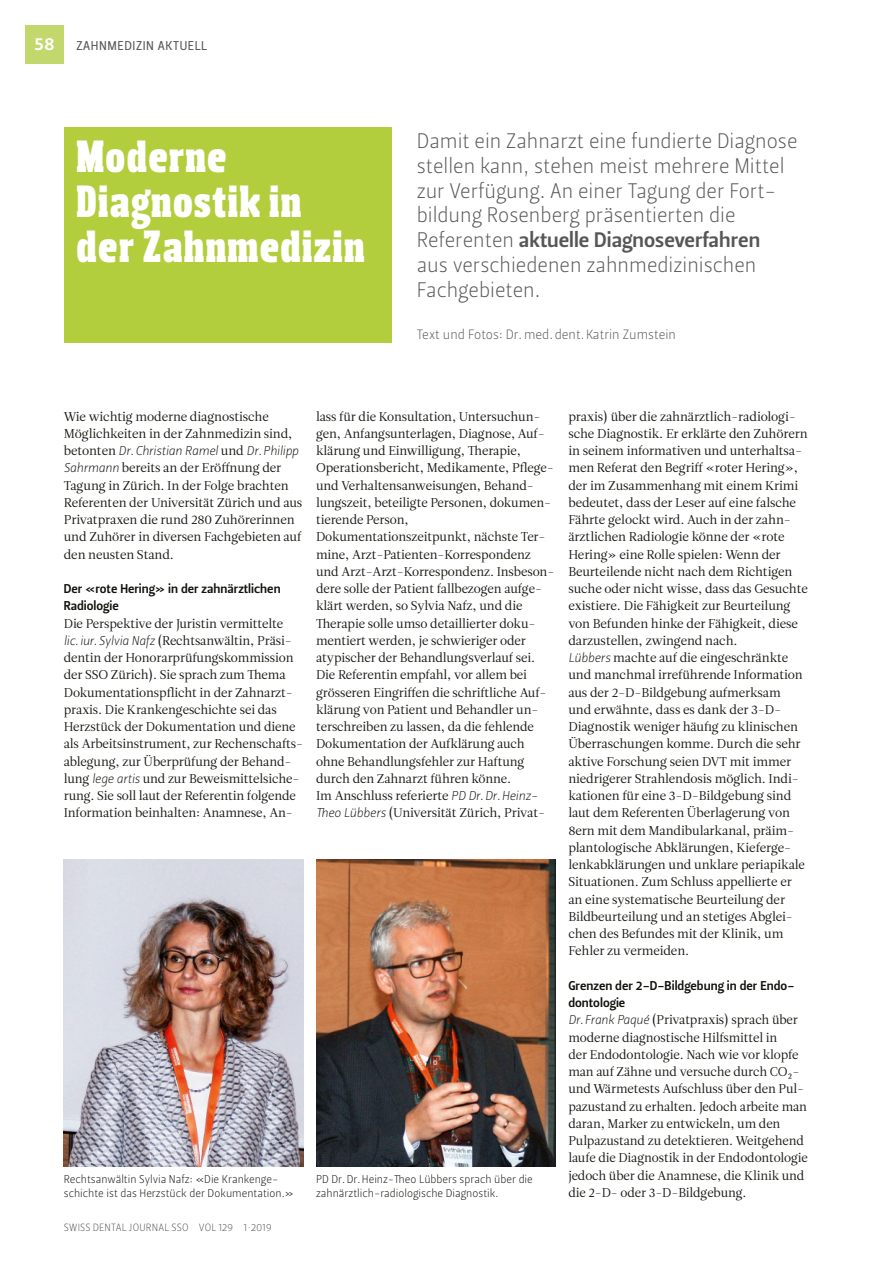
<style>
.page{position:relative;width:893px;height:1263px;background:#fff}
.page>*{position:absolute;margin:0;border:0;box-sizing:border-box;transform-origin:0 0}
.t1{font:45px/45px "Leitura Headline Serif";letter-spacing:.03em;color:#fff}
.t2{font:21px/24.8px "Leitura Sans Grot 1";color:#555756}
.t3{font:21px "Leitura Sans Grot 3";color:#555756}
.t4{font:13.5px "Leitura Sans Grot 1";color:#555756}
.t5{font:12.75px/17.2px "Leitura Roman 1";letter-spacing:-.01em;color:#12120d}
.t6{font:12.75px/17.2px "Leitura Sans Grot 3";color:#12120d}
.t7{font:12.75px "Leitura Sans Italic 1";letter-spacing:-.01em;color:#12120d}
.t8{font:12.75px "Leitura Sans Grot 2";letter-spacing:.045em;color:#555756}
.t9{font:11.25px/13.5px "Leitura Sans Grot 1";color:#12120d}
.t10{font:10.5px "Leitura Sans Grot 1";letter-spacing:.015em;color:#555756}
.s1{font-family:"Leitura Sans Grot 3";font-size:18px;color:#fff}
.s2{font-family:"Leitura Sans Grot 1"}
.s3{font-family:"Leitura Sans Italic 1"}
.s4{font-family:"Leitura Roman 1"}
</style>
<div class="page">
<div style="left:26px;top:26px;width:38px;height:38px;background:#c2d86c"></div>
<div style="left:64px;top:128px;width:327px;height:215px;background:#b2ce3c"></div>
<img style="left:64px;top:860px;width:239px;height:306px">
<img style="left:316px;top:860px;width:240px;height:306px">
<p class="t8" style="left:35px;top:38px;width:174px"><span class="s1">58</span> ZAHNMEDIZIN AKTUELL</p>
<h1 class="t1" style="left:77px;top:134px;width:289px">Moderne<br>Diagnostik in der Zahnmedizin</h1>
<h2 class="t2" style="left:417px;top:129px;width:382px">Damit ein Zahnarzt eine fundierte Diagnose stellen kann, stehen meist mehrere Mittel zur Verfügung. An einer Tagung der Fort&shy;bildung Rosenberg präsentierten die</h2>
<h2 class="t3" style="left:417px;top:227px;width:345px"><span class="s2">Referenten</span> aktuelle Diagnoseverfahren</h2>
<h2 class="t2" style="left:417px;top:253px;width:341px">aus verschiedenen zahnmedizinischen<br>Fachgebieten.</h2>
<p class="t4" style="left:417px;top:326px;width:261px">Text und Fotos: Dr. med. dent. Katrin Zumstein</p>
<p class="t5" style="left:316px;top:408px;width:240px">lass für die Konsultation, Untersuchun&shy;gen, Anfangsunterlagen, Diagnose, Auf&shy;klärung und Einwilligung, Therapie, Operationsbericht, Medikamente, Pflege&shy;und Ver haltensanweisungen, Behand&shy;lungszeit, beteiligte Personen, dokumen&shy;tierende Person,<br>Dokumentations zeitpunkt, nächste Ter&shy;mine, Arzt-Patienten-Kor respondenz und Arzt-Arzt-Korrespondenz. Insbeson&shy;dere solle der Patient fallbezogen aufge&shy;klärt werden, so Sylvia Nafz, und die Therapie solle umso detaillierter doku&shy;mentiert werden, je schwieriger oder atypischer der Behandlungsverlauf sei.<br>Die Referentin empfahl, vor allem bei<br>grös seren Eingriffen die schriftliche Auf&shy;klärung von Patient und Behandler un&shy;terschreiben zu lassen, da die fehlende Dokumentation der Aufklärung auch ohne Behandlungsfehler zur Haftung durch den Zahnarzt führen könne.<br>Im Anschluss referierte <span class="s3">PD Dr. Dr. Heinz-Theo Lübbers</span> (Universität Zürich, Privat-</p>
<p class="t5" style="left:568px;top:408px;width:241px">praxis) über die zahnärztlich-radiologi&shy;sche Diagnostik. Er erklärte den Zuhörern in seinem informativen und unterhaltsa&shy;men Referat den Begriff «roter Hering», der im Zusammenhang mit einem Krimi bedeutet, dass der Leser auf eine falsche Fährte gelockt wird. Auch in der zahn&shy;ärztlichen Radiologie könne der «rote Hering» eine Rolle spielen: Wenn der Beurteilende nicht nach dem Richtigen suche oder nicht wisse, dass das Gesuchte existiere. Die Fähigkeit zur Beurteilung von Befunden hinke der Fähigkeit, diese darzustellen, zwingend nach.<br><span class="s3">Lübbers</span> machte auf die eingeschränkte und manchmal irreführende Information aus der 2-D-Bildgebung aufmerksam<br>und erwähnte, dass es dank der 3-D-Diagnostik weniger häufig zu klinischen Überraschungen komme. Durch die sehr aktive Forschung seien DVT mit immer niedrigerer Strahlendosis möglich. Indi&shy;kationen für eine 3-D-Bildgebung sind laut dem Referenten Überlagerung von 8ern mit dem Mandibularkanal, präim&shy;plantologische Abklärungen, Kieferge&shy;lenkabklärungen und unklare periapikale Situationen. Zum Schluss appellierte er an eine systematische Beurteilung der Bildbeurteilung und an stetiges Abglei&shy;chen des Befundes mit der Klinik, um Fehler zu vermeiden.</p>
<p class="t6" style="left:568px;top:977px;width:228px">Grenzen der 2-D-Bildgebung in der Endo&shy;dontologie</p>
<p class="t5" style="left:568px;top:1011px;width:241px"><span class="s3">Dr. Frank Paqué</span> (Privatpraxis) sprach über moderne diagnostische Hilfsmittel in<br>der Endodontologie. Nach wie vor klopfe man auf Zähne und versuche durch CO₂- und Wärmetests Aufschluss über den Pul&shy;pazustand zu erhalten. Jedoch arbeite man daran, Marker zu entwickeln, um den Pulpazustand zu detektieren. Weitgehend laufe die Diagnostik in der Endodontologie jedoch über die Anamnese, die Klinik und die 2-D- oder 3-D-Bild gebung.</p>
<p class="t5" style="left:64px;top:408px;width:230px">Wie wichtig moderne diagnostische<br>Möglichkeiten in der Zahnmedizin sind,</p>
<p class="t7" style="left:64px;top:443px;width:236px"><span class="s4">betonten</span> Dr. Christian Ramel <span class="s4">und</span> Dr. Philipp</p>
<p class="t5" style="left:64px;top:459px;width:240px"><span class="s3">Sahrmann</span> bereits an der Eröffnung der Tagung in Zürich. In der Folge brachten Referenten der Universität Zürich und aus Privatpraxen die rund 280 Zuhörerinnen und Zuhörer in diversen Fachgebieten auf den neusten Stand.</p>
<p class="t6" style="left:64px;top:580px;width:218px">Der «rote Hering» in der zahnärztlichen<br>Radiologie</p>
<p class="t5" style="left:64px;top:615px;width:241px">Die Perspektive der Juristin vermittelte<br><span class="s3">lic. iur. Sylvia Nafz</span> (Rechtsanwältin, Präsi&shy;dentin der Honorarprüfungskommission der SSO Zürich). Sie sprach zum Thema Dokumentationspflicht in der Zahnarzt&shy;praxis. Die Krankengeschichte sei das Herzstück der Dokumentation und diene als Arbeitsinstrument, zur Rechenschafts&shy;ablegung, zur Überprüfung der Behand&shy;lung <span class="s3">lege artis</span> und zur Beweismittelsiche&shy;rung. Sie soll laut der Referentin folgende Information beinhalten: Anamnese, An-</p>
<p class="t9" style="left:64px;top:1173px;width:231px">Rechtsanwältin Sylvia Nafz: «Die Krankenge&shy;schichte ist das Herzstück der Dokumentation.»</p>
<p class="t9" style="left:316px;top:1173px;width:218px">PD Dr. Dr. Heinz-Theo Lübbers sprach über die zahnärztlich-radiologische Diagnostik.</p>
<p class="t10" style="left:64px;top:1222px;width:210px">SWISS DENTAL JOURNAL SSO VOL 129 1 2019</p>
</div>
